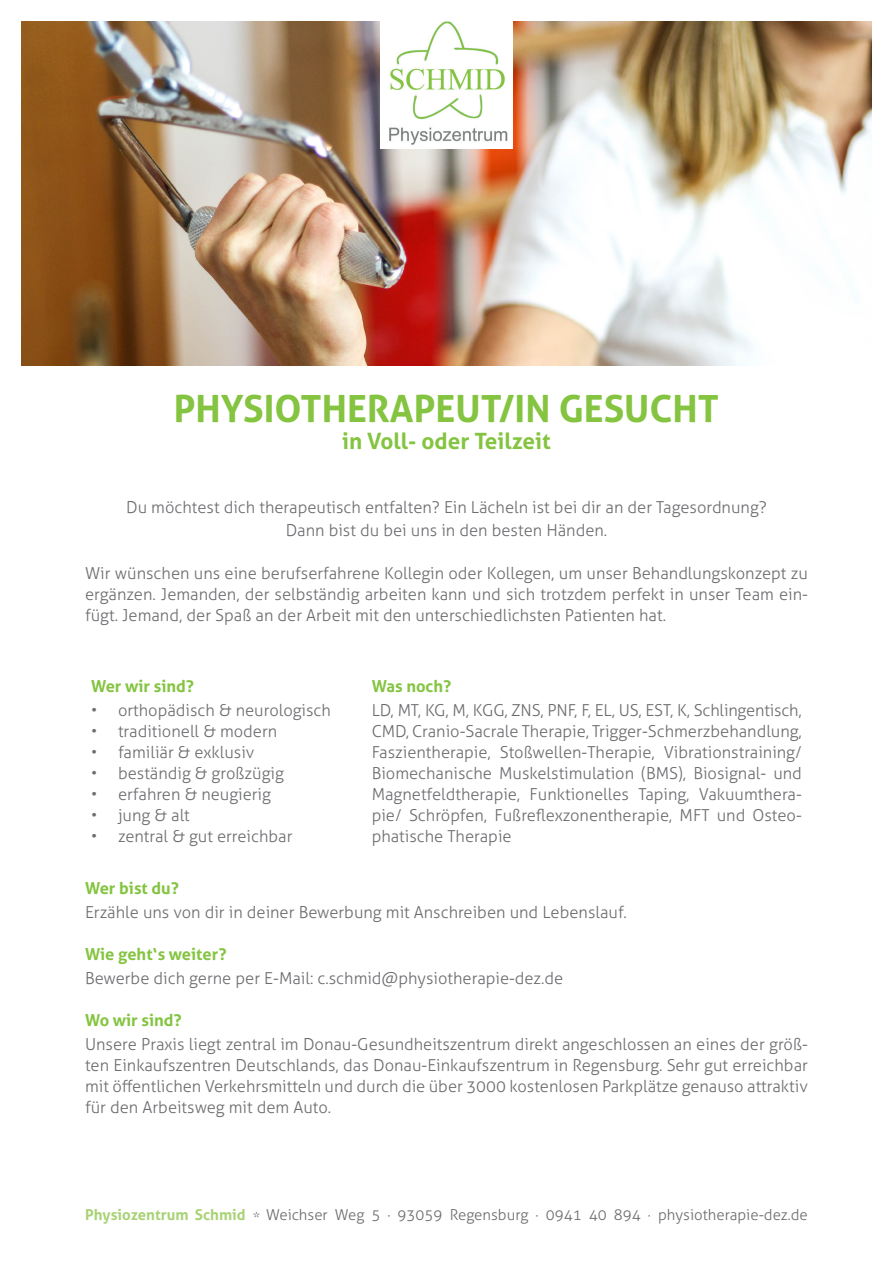
<style>
.page{position:relative;width:893px;height:1263px;background:#fff}
.page>*{position:absolute;margin:0;border:0;box-sizing:border-box;transform-origin:0 0}
.t1{font:700 37.5px "Aller";color:#84c440}
.t2{font:700 22.5px "Aller";color:#84c440}
.t3{font:300 16.5px/21px "Aller";color:#6c6d70;text-align:justify}
.t4{font:700 16.5px "Aller";color:#84c440}
.t5{font:300 15px "Aller";color:#6c6d70}
.s1{font-weight:700;color:#a9d276}
</style>
<div class="page">
<img style="left:21px;top:21px;width:851px;height:345px">
<img style="left:381px;top:21px;width:131px;height:128px">
<p class="t1" style="left:174px;top:385px;width:547px">PHYSIOTHERAPEUT/IN GESUCHT</p>
<p class="t2" style="left:342px;top:427px;width:210px">in Voll- oder Teilzeit</p>
<p class="t3" style="left:126px;top:497px;width:642px">Du möchtest dich therapeutisch entfalten? Ein Lächeln ist bei dir an der Tagesordnung?</p>
<p class="t3" style="left:286px;top:519px;width:323px">Dann bist du bei uns in den besten Händen.</p>
<p class="t3" style="left:85px;top:563px;width:724px">Wir wünschen uns eine berufserfahrene Kollegin oder Kollegen, um unser Behandlungskonzept zu ergänzen. Jemanden, der selbständig arbeiten kann und sich trotzdem perfekt in unser Team ein&shy;fügt. Jemand, der Spaß an der Arbeit mit den unterschiedlichsten Patienten hat.</p>
<p class="t4" style="left:91px;top:676px;width:104px">Wer wir sind?</p>
<p class="t3" style="left:91px;top:700px;width:241px">• orthopädisch &amp; neurologisch</p>
<p class="t3" style="left:91px;top:721px;width:188px">• traditionell &amp; modern</p>
<p class="t3" style="left:91px;top:742px;width:165px">• familiär &amp; exklusiv</p>
<p class="t3" style="left:91px;top:763px;width:194px">• beständig &amp; großzügig</p>
<p class="t3" style="left:91px;top:784px;width:181px">• erfahren &amp; neugierig</p>
<p class="t3" style="left:91px;top:805px;width:100px">• jung &amp; alt</p>
<p class="t3" style="left:91px;top:826px;width:203px">• zentral &amp; gut erreichbar</p>
<p class="t4" style="left:372px;top:676px;width:81px">Was noch?</p>
<p class="t3" style="left:372px;top:700px;width:432px">LD, MT, KG, M, KGG, ZNS, PNF, F, EL, US, EST, K, Schlingentisch, CMD, Cranio-Sacrale Therapie, Trigger-Schmerzbehandlung, Faszientherapie, Stoßwellen-Therapie, Vibrationstraining/ Biomechanische Muskelstimulation (BMS), Biosignal- und Magnetfeldtherapie, Funktionelles Taping, Vakuumthera&shy;pie/ Schröpfen, Fußreflexzonentherapie, MFT und Osteo&shy;phatische Therapie</p>
<p class="t4" style="left:85px;top:878px;width:95px">Wer bist du?</p>
<p class="t3" style="left:85px;top:902px;width:543px">Erzähle uns von dir in deiner Bewerbung mit Anschreiben und Lebenslauf.</p>
<p class="t4" style="left:85px;top:944px;width:143px">Wie geht‘s weiter?</p>
<p class="t3" style="left:85px;top:968px;width:480px">Bewerbe dich gerne per E-Mail: c.schmid@physiotherapie-dez.de</p>
<p class="t4" style="left:85px;top:1010px;width:98px">Wo wir sind?</p>
<p class="t3" style="left:85px;top:1034px;width:724px">Unsere Praxis liegt zentral im Donau-Gesundheitszentrum direkt angeschlossen an eines der größ&shy;ten Einkaufszentren Deutschlands, das Donau-Einkaufszentrum in Regensburg. Sehr gut erreichbar mit öffentlichen Verkehrsmitteln und durch die über 3000 kostenlosen Parkplätze genauso attraktiv für den Arbeitsweg mit dem Auto.</p>
<p class="t5" style="left:85px;top:1206px;width:724px"><span class="s1">Physiozentrum Schmid</span> * Weichser Weg 5 · 93059 Regensburg · 0941 40 894 · physiotherapie-dez.de</p>
</div>
